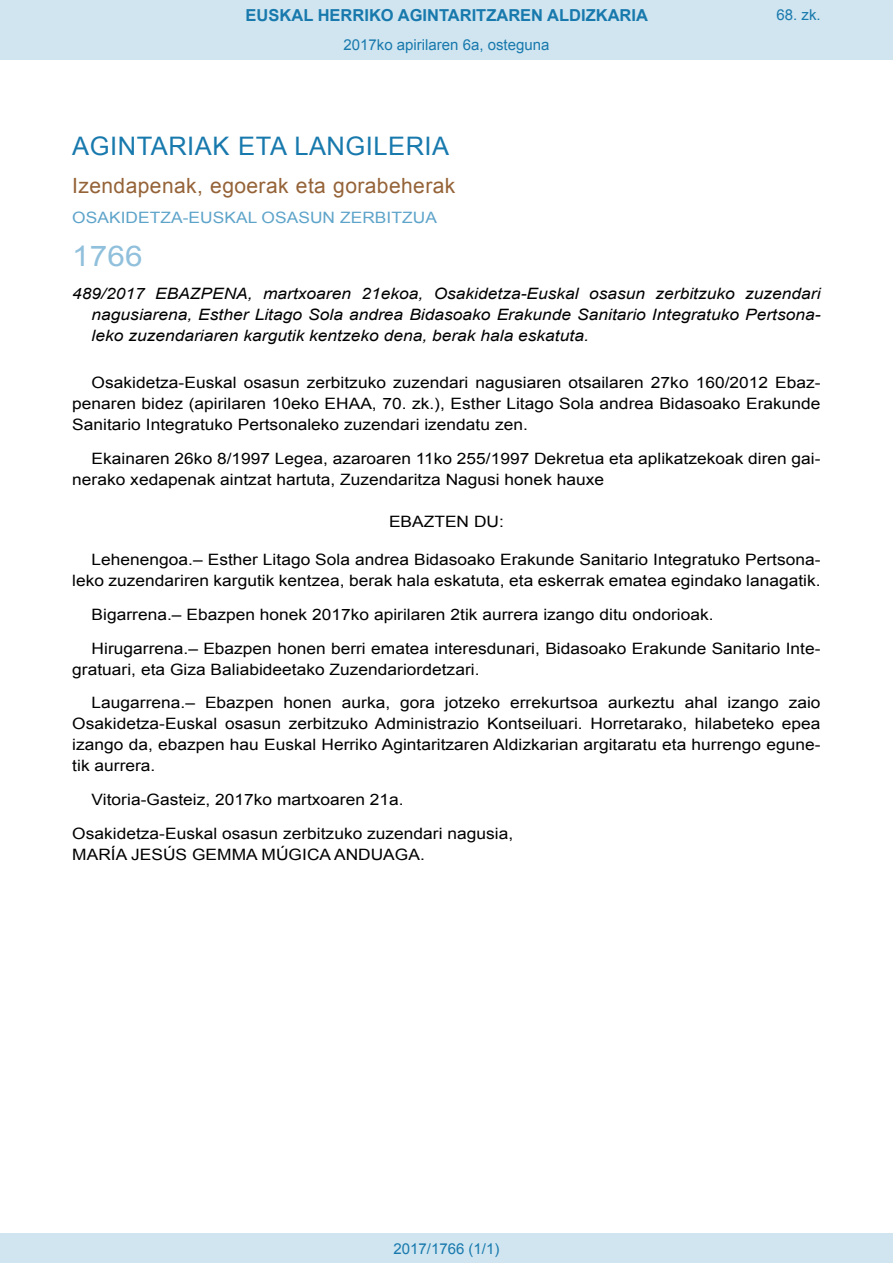
<style>
.page{position:relative;width:893px;height:1263px;background:#fff}
.page>*{position:absolute;margin:0;border:0;box-sizing:border-box;transform-origin:0 0}
.BOPVOrden{font:28.5px "Arial";color:#90c0db;scale:1.11 1}
.BOPVSeccion{font:25.5px "Arial";letter-spacing:.02em;color:#1879ad}
.BOPVSubseccion{font:21px "Arial";letter-spacing:.02em;color:#956338}
.t1{font:700 16.5px "Arial";color:#1879ad}
.BOPVDetalle{font:15.6px/21px "Arial";color:#000;text-align:justify;scale:1.11 1}
.BOPVTitulo{font:italic 15.6px/21px "Arial";color:#000;text-align:justify;scale:1.11 1}
.BOPVFirmaPuesto{font:15.6px "Arial";color:#000;scale:1.11 1}
.BOPVFirmaLugFec{font:15.6px "Arial";color:#000;scale:1.11 1}
.BOPVOrganismo{font:15.6px "Arial";letter-spacing:.005em;color:#5ea4ca;scale:1.11 1}
.BOPVFirmaNombre{font:15.6px "Arial";color:#000;scale:1.11 1}
.BOPVClave{font:15.6px "Arial";color:#000;scale:1.11 1}
.Paginacion_Centro{font:15px "Arial";color:#1879ad}
</style>
<div class="page">
<div style="left:0;top:0;width:893px;height:60px;background:#d0e5f0"></div>
<div style="left:0;top:1233px;width:893px;height:30px;background:#d0e5f0"></div>
<p class="t1" style="left:246px;top:4px;width:404px">EUSKAL HERRIKO AGINTARITZAREN ALDIZKARIA</p>
<p class="Paginacion_Centro" style="left:343px;top:35px;width:207px">2017ko apirilaren 6a, osteguna</p>
<p class="Paginacion_Centro" style="left:776px;top:5px;width:46px">68. zk.</p>
<p class="BOPVSeccion" style="left:72px;top:129px;width:378px">AGINTARIAK ETA LANGILERIA</p>
<p class="BOPVSubseccion" style="left:72px;top:171px;width:385px">Izendapenak, egoerak eta gorabeherak</p>
<p class="BOPVOrganismo" style="left:72px;top:207px;width:330px">OSAKIDETZA-EUSKAL OSASUN ZERBITZUA</p>
<p class="BOPVOrden" style="left:72px;top:237px;width:65px">1766</p>
<p class="BOPVTitulo" style="left:92px;top:284px;width:658px;text-indent:-19px">489/2017 EBAZPENA, martxoaren 21ekoa, Osakidetza-Euskal osasun zerbitzuko zuzendari nagusiarena, Esther Litago Sola andrea Bidasoako Erakunde Sanitario Integratuko Pertsona&shy;leko zuzendariaren kargutik kentzeko dena, berak hala eskatuta.</p>
<p class="BOPVDetalle" style="left:72px;top:372px;width:676px;text-indent:19px">Osakidetza-Euskal osasun zerbitzuko zuzendari nagusiaren otsailaren 27ko 160/2012 Ebaz&shy;penaren bidez (apirilaren 10eko EHAA, 70. zk.), Esther Litago Sola andrea Bidasoako Erakunde Sanitario Integratuko Pertsonaleko zuzendari izendatu zen.</p>
<p class="BOPVDetalle" style="left:72px;top:448px;width:676px;text-indent:19px">Ekainaren 26ko 8/1997 Legea, azaroaren 11ko 255/1997 Dekretua eta aplikatzekoak diren gai&shy;nerako xedapenak aintzat hartuta, Zuzendaritza Nagusi honek hauxe</p>
<p class="BOPVClave" style="left:389px;top:511px;width:105px">EBAZTEN DU:</p>
<p class="BOPVDetalle" style="left:72px;top:549px;width:676px;text-align:right">Lehenengoa.– Esther Litago Sola andrea Bidasoako Erakunde Sanitario Integratuko Pertsona&shy;leko zuzendariren kargutik kentzea, berak hala eskatuta, eta eskerrak ematea egindako lanagatik.</p>
<p class="BOPVDetalle" style="left:92px;top:604px;width:562px">Bigarrena.– Ebazpen honek 2017ko apirilaren 2tik aurrera izango ditu ondorioak.</p>
<p class="BOPVDetalle" style="left:72px;top:638px;width:676px;text-indent:19px">Hirugarrena.– Ebazpen honen berri ematea interesdunari, Bidasoako Erakunde Sanitario Inte&shy;gratuari, eta Giza Baliabideetako Zuzendariordetzari.</p>
<p class="BOPVDetalle" style="left:72px;top:692px;width:676px;text-indent:19px">Laugarrena.– Ebazpen honen aurka, gora jotzeko errekurtsoa aurkeztu ahal izango zaio Osakidetza-Euskal osasun zerbitzuko Administrazio Kontseiluari. Horretarako, hilabeteko epea izango da, ebazpen hau Euskal Herriko Agintaritzaren Aldizkarian argitaratu eta hurrengo egune&shy;tik aurrera.</p>
<p class="BOPVFirmaLugFec" style="left:92px;top:789px;width:283px">Vitoria-Gasteiz, 2017ko martxoaren 21a.</p>
<p class="BOPVFirmaPuesto" style="left:72px;top:823px;width:399px">Osakidetza-Euskal osasun zerbitzuko zuzendari nagusia,</p>
<p class="BOPVFirmaNombre" style="left:72px;top:844px;width:319px">MARÍA JESÚS GEMMA MÚGICA ANDUAGA.</p>
<p class="Paginacion_Centro" style="left:393px;top:1238px;width:107px">2017/1766 (1/1)</p>
</div>
